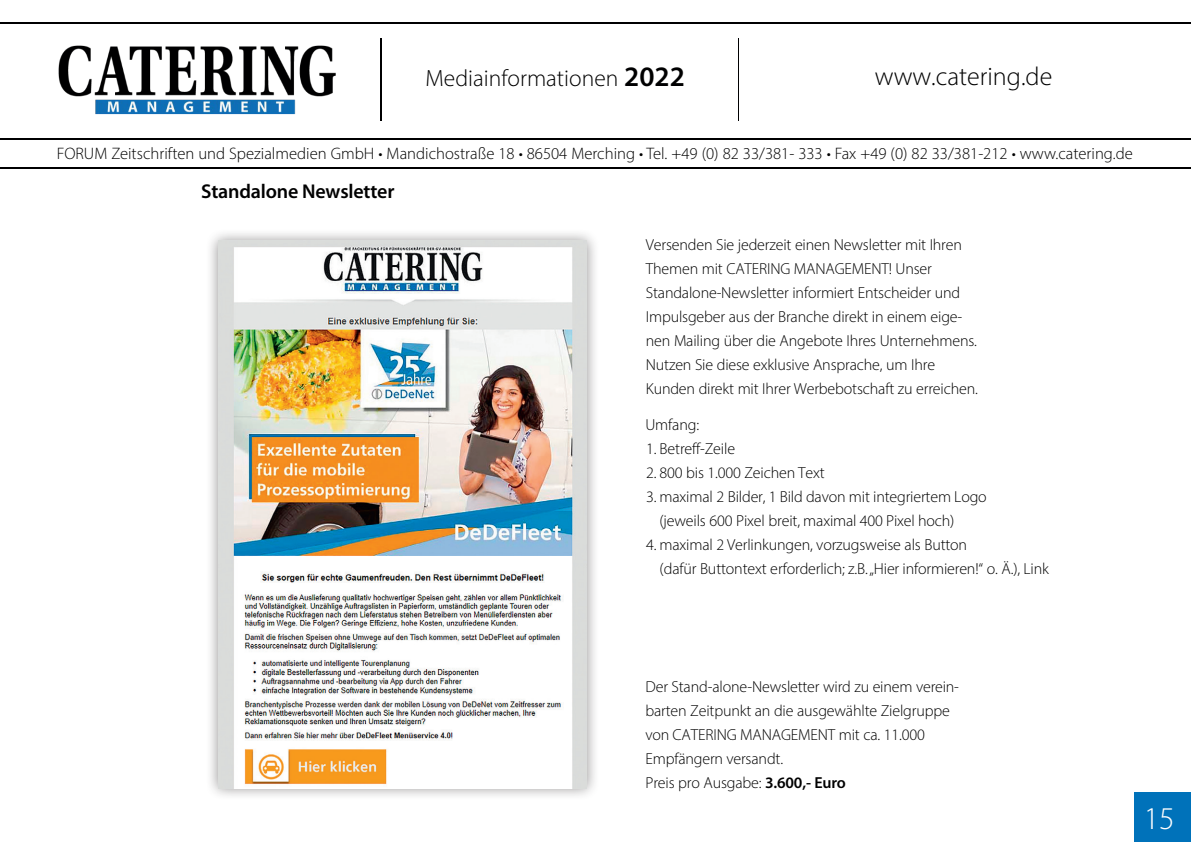
<style>
.page{position:relative;width:1191px;height:842px;background:#fff}
.page>*{position:absolute;margin:0;border:0;box-sizing:border-box;transform-origin:0 0}
.t1{font:300 31.8px "Myriad Pro";color:#fff}
.t2{font:300 26px "Myriad Pro";color:#000001}
.t3{font:300 23.6px "Myriad Pro";color:#000001}
.t4{font:600 20px "Myriad Pro";letter-spacing:-.01em;color:#000001}
.t5{font:300 16.6px "Myriad Pro";color:#000001}
.t6{font:300 16px/24px "Myriad Pro";letter-spacing:-.01em;color:#000001}
.s1{font-weight:600;font-size:28.2px}
.s2{font-weight:600}
</style>
<div class="page">
<div style="left:1134px;top:793px;width:57px;height:49px;background:#0072ba"></div>
<hr style="left:0;top:22px;width:1191px;height:1px;background:#000001">
<hr style="left:0;top:138px;width:1191px;height:1px;background:#000001">
<hr style="left:0;top:167px;width:1191px;height:1px;background:#000001">
<hr style="left:381px;top:38px;width:1px;height:82px;background:#000001">
<hr style="left:738px;top:38px;width:1px;height:82px;background:#000001">
<img style="left:58px;top:45px;width:278px;height:70px">
<div style="left:205px;top:228px;width:395px;height:573px;background:#231f20;opacity:.5"></div>
<img style="left:218px;top:241px;width:369px;height:547px">
<h3 class="t3" style="left:426px;top:64px;width:261px">Mediainformationen <span class="s1">2022</span></h3>
<h2 class="t2" style="left:875px;top:61px;width:179px">www.catering.de</h2>
<p class="t5" style="left:57px;top:143px;width:1077px">FORUM Zeitschriften und Spezialmedien GmbH • Mandichostraße 18 • 86504 Merching • Tel. +49 (0) 82 33/381- 333 • Fax +49 (0) 82 33/381-212 • www.catering.de</p>
<p class="t4" style="left:201px;top:179px;width:195px">Standalone Newsletter</p>
<p class="t6" style="left:646px;top:233px;width:333px">Versenden Sie jederzeit einen Newsletter mit Ihren Themen mit CATERING MANAGEMENT! Unser Standalone-Newsletter informiert Entscheider und Impulsgeber aus der Branche direkt in einem eige&shy;nen Mailing über die Angebote Ihres Unternehmens.<br>Nutzen Sie diese exklusive Ansprache, um Ihre Kunden direkt mit Ihrer Werbebotschaft zu erreichen.</p>
<p class="t6" style="left:645px;top:413px;width:55px">Umfang:</p>
<p class="t6" style="left:646px;top:437px;width:91px">1. Betreff-Zeile</p>
<p class="t6" style="left:646px;top:461px;width:180px">2. 800 bis 1.000 Zeichen Text</p>
<p class="t6" style="left:659px;top:485px;width:329px;text-indent:-13px">3. maximal 2 Bilder, 1 Bild davon mit integriertem Logo (jeweils 600 Pixel breit, maximal 400 Pixel hoch)</p>
<p class="t6" style="left:659px;top:533px;width:391px;text-indent:-13px">4. maximal 2 Verlinkungen, vorzugsweise als Button<br>(dafür Buttontext erforderlich; z.B.„Hier informieren!“ o. Ä.), Link</p>
<p class="t6" style="left:645px;top:675px;width:315px">Der Stand-alone-Newsletter wird zu einem verein&shy;barten Zeitpunkt an die ausgewählte Zielgruppe von CATERING MANAGEMENT mit ca. 11.000<br>Empfängern versandt.<br>Preis pro Ausgabe: <span class="s2">3.600,- Euro</span></p>
<h1 class="t1" style="left:1143px;top:799px;width:33px">15</h1>
</div>
